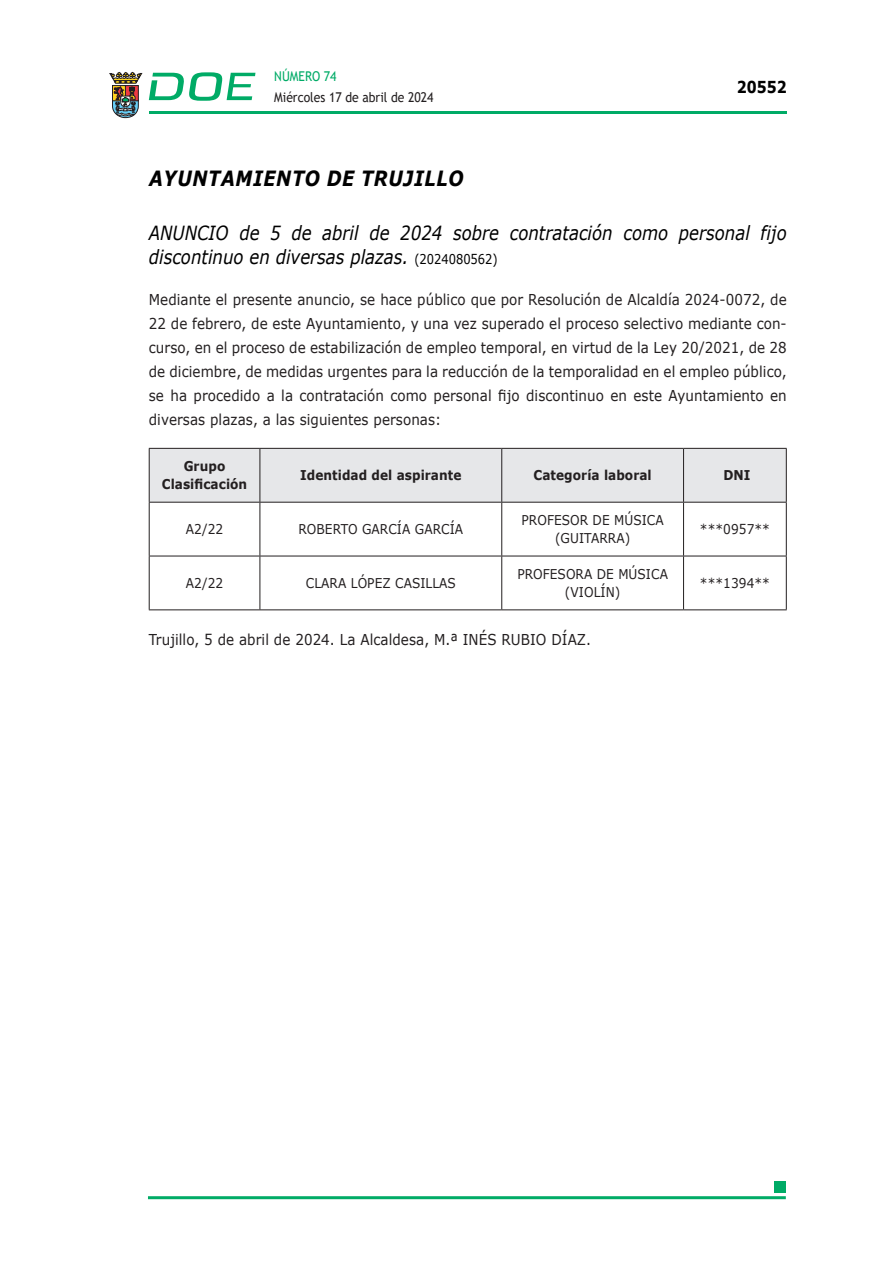
<style>
.page{position:relative;width:893px;height:1263px;background:#fff}
.page>*{position:absolute;margin:0;border:0;box-sizing:border-box;transform-origin:0 0}
.ORGANISMO{font:italic 700 21px "Verdana";letter-spacing:.035em;color:#000;scale:.85 1}
.SUBORGANISMO{font:italic 19.5px/24px "Verdana";color:#000;scale:.85 1}
.t1{font:700 16.5px "Verdana";color:#000;scale:.85 1}
.CUERPO_DE_TEXTO{font:15px/24px "Verdana";letter-spacing:.005em;color:#231f20;text-align:justify;scale:.9 1}
.CUERPO_DE_TEXTO-2{font:13.5px/18px "Verdana";letter-spacing:.005em;color:#231f20;text-align:center;scale:.9 1}
.TABLATITULO{font:700 13.5px/18px "Verdana";letter-spacing:.005em;color:#231f20;text-align:center;scale:.9 1}
.t2{font:13.5px "Trebuchet MS";color:#231f20;scale:.9 1}
.t3{font:13.5px "Trebuchet MS";color:#00ab67;scale:.9 1}
.s1{font-style:normal;font-size:13.5px}
</style>
<div class="page">
<hr style="left:149px;top:111px;width:638px;height:3px;background:#00ab66">
<svg style="left:109px;top:72px;width:33px;height:46px"></svg>
<svg style="left:149px;top:72px;width:106px;height:29px"></svg>
<hr style="left:148px;top:1196px;width:638px;height:3px;background:#00ab66">
<div style="left:775px;top:1181px;width:11px;height:11px;background:#00ab66"></div>
<div style="left:150px;top:449px;width:636px;height:53px;background:#e6e7e9"></div>
<hr style="left:149px;top:448px;width:111px;height:1px;background:#231f20">
<hr style="left:260px;top:448px;width:242px;height:1px;background:#231f20">
<hr style="left:502px;top:448px;width:182px;height:1px;background:#231f20">
<hr style="left:684px;top:448px;width:103px;height:1px;background:#231f20">
<hr style="left:149px;top:502px;width:111px;height:1px;background:#231f20">
<hr style="left:260px;top:502px;width:242px;height:1px;background:#231f20">
<hr style="left:502px;top:502px;width:182px;height:1px;background:#231f20">
<hr style="left:684px;top:502px;width:103px;height:1px;background:#231f20">
<hr style="left:149px;top:556px;width:111px;height:1px;background:#231f20">
<hr style="left:260px;top:556px;width:242px;height:1px;background:#231f20">
<hr style="left:502px;top:556px;width:182px;height:1px;background:#231f20">
<hr style="left:684px;top:556px;width:103px;height:1px;background:#231f20">
<hr style="left:149px;top:609px;width:111px;height:1px;background:#231f20">
<hr style="left:260px;top:609px;width:242px;height:1px;background:#231f20">
<hr style="left:502px;top:609px;width:182px;height:1px;background:#231f20">
<hr style="left:684px;top:609px;width:103px;height:1px;background:#231f20">
<hr style="left:149px;top:449px;width:1px;height:53px;background:#231f20">
<hr style="left:149px;top:503px;width:1px;height:53px;background:#231f20">
<hr style="left:149px;top:556px;width:1px;height:53px;background:#231f20">
<hr style="left:260px;top:449px;width:1px;height:53px;background:#231f20">
<hr style="left:501px;top:449px;width:1px;height:53px;background:#231f20">
<hr style="left:683px;top:449px;width:1px;height:53px;background:#231f20">
<hr style="left:786px;top:449px;width:1px;height:53px;background:#231f20">
<hr style="left:260px;top:503px;width:1px;height:53px;background:#231f20">
<hr style="left:501px;top:503px;width:1px;height:53px;background:#231f20">
<hr style="left:683px;top:503px;width:1px;height:53px;background:#231f20">
<hr style="left:786px;top:503px;width:1px;height:53px;background:#231f20">
<hr style="left:260px;top:556px;width:1px;height:53px;background:#231f20">
<hr style="left:501px;top:556px;width:1px;height:53px;background:#231f20">
<hr style="left:683px;top:556px;width:1px;height:53px;background:#231f20">
<hr style="left:786px;top:556px;width:1px;height:53px;background:#231f20">
<p class="t3" style="left:274px;top:67px;width:71px">NÚMERO 74</p>
<p class="t2" style="left:274px;top:88px;width:178px">Miércoles 17 de abril de 2024</p>
<p class="t1" style="left:737px;top:75px;width:60px">20552</p>
<p class="ORGANISMO" style="left:149px;top:164px;width:372px">AYUNTAMIENTO DE TRUJILLO</p>
<p class="SUBORGANISMO" style="left:149px;top:221px;width:752px">ANUNCIO de 5 de abril de 2024 sobre contratación como personal fijo discontinuo en diversas plazas. <span class="s1">(2024080562)</span></p>
<p class="CUERPO_DE_TEXTO" style="left:149px;top:287px;width:710px">Mediante el presente anuncio, se hace público que por Resolución de Alcaldía 2024-0072, de 22 de febrero, de este Ayuntamiento, y una vez superado el proceso selectivo mediante con&shy;curso, en el proceso de estabilización de empleo temporal, en virtud de la Ley 20/2021, de 28 de diciembre, de medidas urgentes para la reducción de la temporalidad en el empleo público, se ha procedido a la contratación como personal fijo discontinuo en este Ayuntamiento en diversas plazas, a las siguientes personas:</p>
<p class="TABLATITULO" style="left:162px;top:457px;width:96px">Grupo<br>Clasificación</p>
<p class="TABLATITULO" style="left:300px;top:466px;width:181px">Identidad del aspirante</p>
<p class="TABLATITULO" style="left:534px;top:466px;width:133px">Categoría laboral</p>
<p class="TABLATITULO" style="left:723px;top:466px;width:32px">DNI</p>
<p class="CUERPO_DE_TEXTO-2" style="left:186px;top:520px;width:43px">A2/22</p>
<p class="CUERPO_DE_TEXTO-2" style="left:298px;top:520px;width:185px">ROBERTO GARCÍA GARCÍA</p>
<p class="CUERPO_DE_TEXTO-2" style="left:521px;top:511px;width:160px">PROFESOR DE MÚSICA (GUITARRA)</p>
<p class="CUERPO_DE_TEXTO-2" style="left:700px;top:520px;width:79px">***0957**</p>
<p class="CUERPO_DE_TEXTO-2" style="left:186px;top:574px;width:43px">A2/22</p>
<p class="CUERPO_DE_TEXTO-2" style="left:306px;top:574px;width:168px">CLARA LÓPEZ CASILLAS</p>
<p class="CUERPO_DE_TEXTO-2" style="left:517px;top:565px;width:169px">PROFESORA DE MÚSICA (VIOLÍN)</p>
<p class="CUERPO_DE_TEXTO" style="left:149px;top:628px;width:493px">Trujillo, 5 de abril de 2024. La Alcaldesa, M.ª INÉS RUBIO DÍAZ.</p>
<p class="CUERPO_DE_TEXTO-2" style="left:700px;top:574px;width:79px">***1394**</p>
</div>
